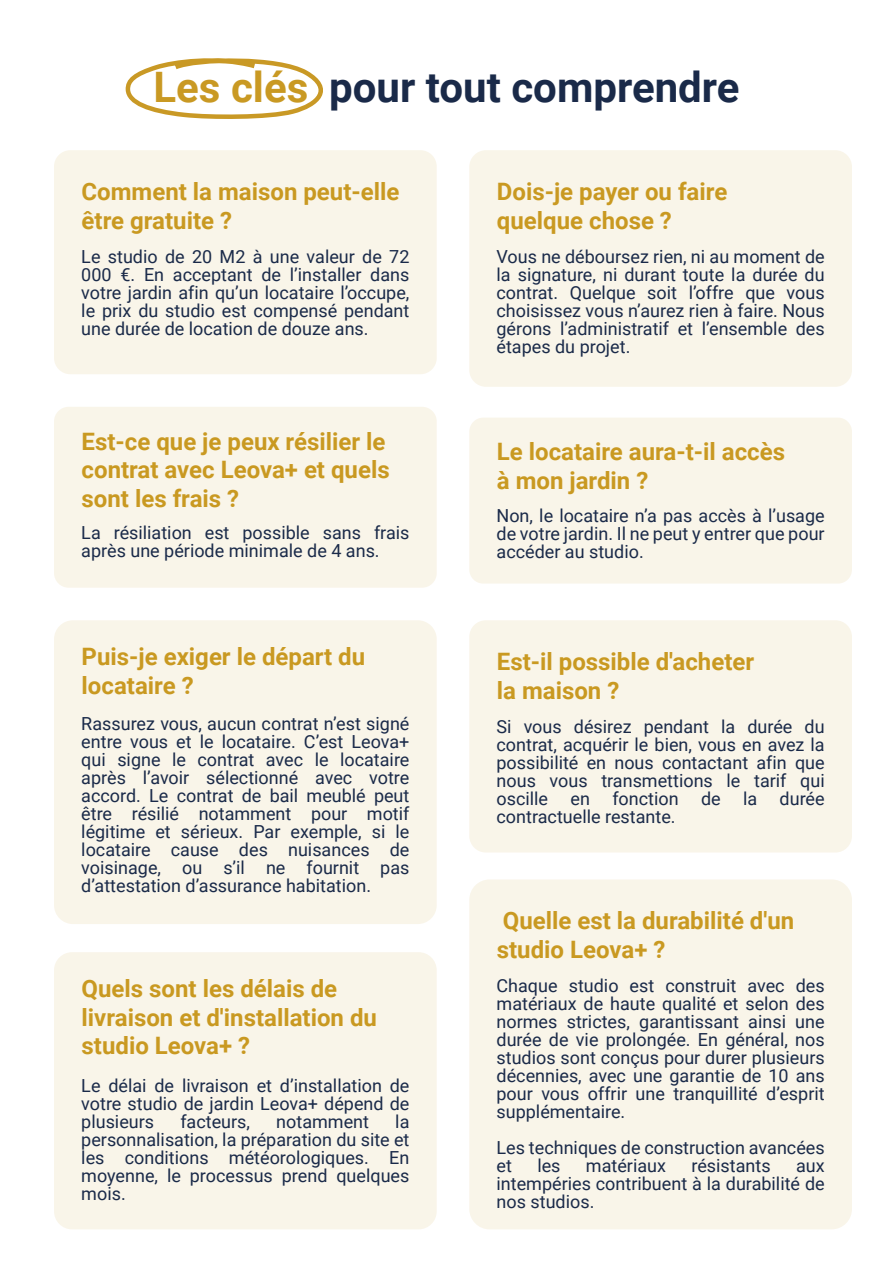
<style>
.page{position:relative;width:893px;height:1263px;background:#fff}
.page>*{position:absolute;margin:0;border:0;box-sizing:border-box;transform-origin:0 0}
.t1{font:700 42px "Roboto";color:#1a2a49}
.t2{font:700 24px/28.8px "Roboto";color:#c99921}
.t3{font:18px/18px "Roboto";color:#1a2a49;text-align:justify}
.s1{color:#c99923}
</style>
<div class="page">
<div style="left:54px;top:150px;width:383px;height:224px;background:#f9f5e9;border-radius:16px"></div>
<div style="left:469px;top:150px;width:383px;height:237px;background:#f9f5e9;border-radius:17px"></div>
<div style="left:54px;top:407px;width:383px;height:181px;background:#f9f5e9;border-radius:15px"></div>
<div style="left:469px;top:418px;width:383px;height:166px;background:#f9f5e9;border-radius:14px"></div>
<div style="left:54px;top:620px;width:383px;height:304px;background:#f9f5e9;border-radius:19px"></div>
<div style="left:469px;top:620px;width:383px;height:232px;background:#f9f5e9;border-radius:17px"></div>
<svg style="left:128px;top:58px;width:195px;height:61px"></svg>
<div style="left:54px;top:952px;width:383px;height:277px;background:#f9f5e9;border-radius:18px"></div>
<div style="left:469px;top:879px;width:383px;height:350px;background:#f9f5e9;border-radius:20px"></div>
<h1 class="t1" style="left:153px;top:58px;width:588px"><span class="s1">Les clés</span> pour tout comprendre</h1>
<h2 class="t2" style="left:82px;top:176px;width:319px">Comment la maison peut-elle être gratuite ?</h2>
<p class="t3" style="left:81px;top:247px;width:330px">Le studio de 20 M2 à une valeur de 72<br>000 €. En acceptant de l’installer dans votre jardin afin qu’un locataire l’occupe, le prix du studio est compensé pendant une durée de location de douze ans.</p>
<h2 class="t2" style="left:82px;top:426px;width:310px">Est-ce que je peux résilier le contrat avec Leova+ et quels sont les frais ?</h2>
<p class="t3" style="left:81px;top:523px;width:330px">La résiliation est possible sans frais après une période minimale de 4 ans.</p>
<h2 class="t2" style="left:82px;top:641px;width:285px">Puis-je exiger le départ du locataire ?</h2>
<p class="t3" style="left:81px;top:714px;width:330px">Rassurez vous, aucun contrat n’est signé entre vous et le locataire. C’est Leova+ qui signe le contrat avec le locataire après l’avoir sélectionné avec votre accord. Le contrat de bail meublé peut être résilié notamment pour motif légitime et sérieux. Par exemple, si le locataire cause des nuisances de voisinage, ou s’il ne fournit pas d’attestation d’assurance habitation.</p>
<h2 class="t2" style="left:82px;top:973px;width:297px">Quels sont les délais de livraison et d'installation du studio Leova+ ?</h2>
<p class="t3" style="left:81px;top:1076px;width:330px">Le délai de livraison et d’installation de votre studio de jardin Leova+ dépend de plusieurs</p>
<p class="t3" style="left:180px;top:1112px;width:71px">facteurs,</p>
<p class="t3" style="left:276px;top:1112px;width:94px">notamment</p>
<p class="t3" style="left:81px;top:1112px;width:330px;text-indent:314px">la personnalisation, la préparation du site et les conditions météorologiques. En moyenne, le processus prend quelques mois.</p>
<h2 class="t2" style="left:497px;top:176px;width:232px">Dois-je payer ou faire quelque chose ?</h2>
<p class="t3" style="left:497px;top:247px;width:330px">Vous ne déboursez rien, ni au moment de la signature, ni durant toute la durée du contrat. Quelque soit l’offre que vous choisissez vous n’aurez rien à faire. Nous gérons l’administratif et l’ensemble des étapes du projet.</p>
<h2 class="t2" style="left:497px;top:436px;width:290px">Le locataire aura-t-il accès à mon jardin ?</h2>
<p class="t3" style="left:497px;top:506px;width:330px">Non, le locataire n’a pas accès à l’usage de votre jardin. Il ne peut y entrer que pour accéder au studio.</p>
<h2 class="t2" style="left:497px;top:646px;width:259px">Est-il possible d'acheter la maison ?</h2>
<p class="t3" style="left:497px;top:716px;width:330px">Si vous désirez pendant la durée du contrat, acquérir le bien, vous en avez la possibilité en nous contactant afin que nous vous transmettions le tarif qui oscille en fonction de la durée contractuelle restante.</p>
<h2 class="t2" style="left:497px;top:905px;width:299px">Quelle est la durabilité d'un studio Leova+ ?</h2>
<p class="t3" style="left:497px;top:975px;width:330px">Chaque studio est construit avec des matériaux de haute qualité et selon des normes strictes, garantissant ainsi une durée de vie prolongée. En général, nos studios sont conçus pour durer plusieurs décennies, avec une garantie de 10 ans pour vous offrir une tranquillité d’esprit supplémentaire.</p>
<p class="t3" style="left:497px;top:1137px;width:330px">Les techniques de construction avancées et</p>
<p class="t3" style="left:537px;top:1155px;width:25px">les</p>
<p class="t3" style="left:586px;top:1155px;width:82px">matériaux</p>
<p class="t3" style="left:691px;top:1155px;width:81px">résistants</p>
<p class="t3" style="left:497px;top:1155px;width:330px;text-indent:299px">aux intempéries contribuent à la durabilité de nos studios.</p>
</div>
